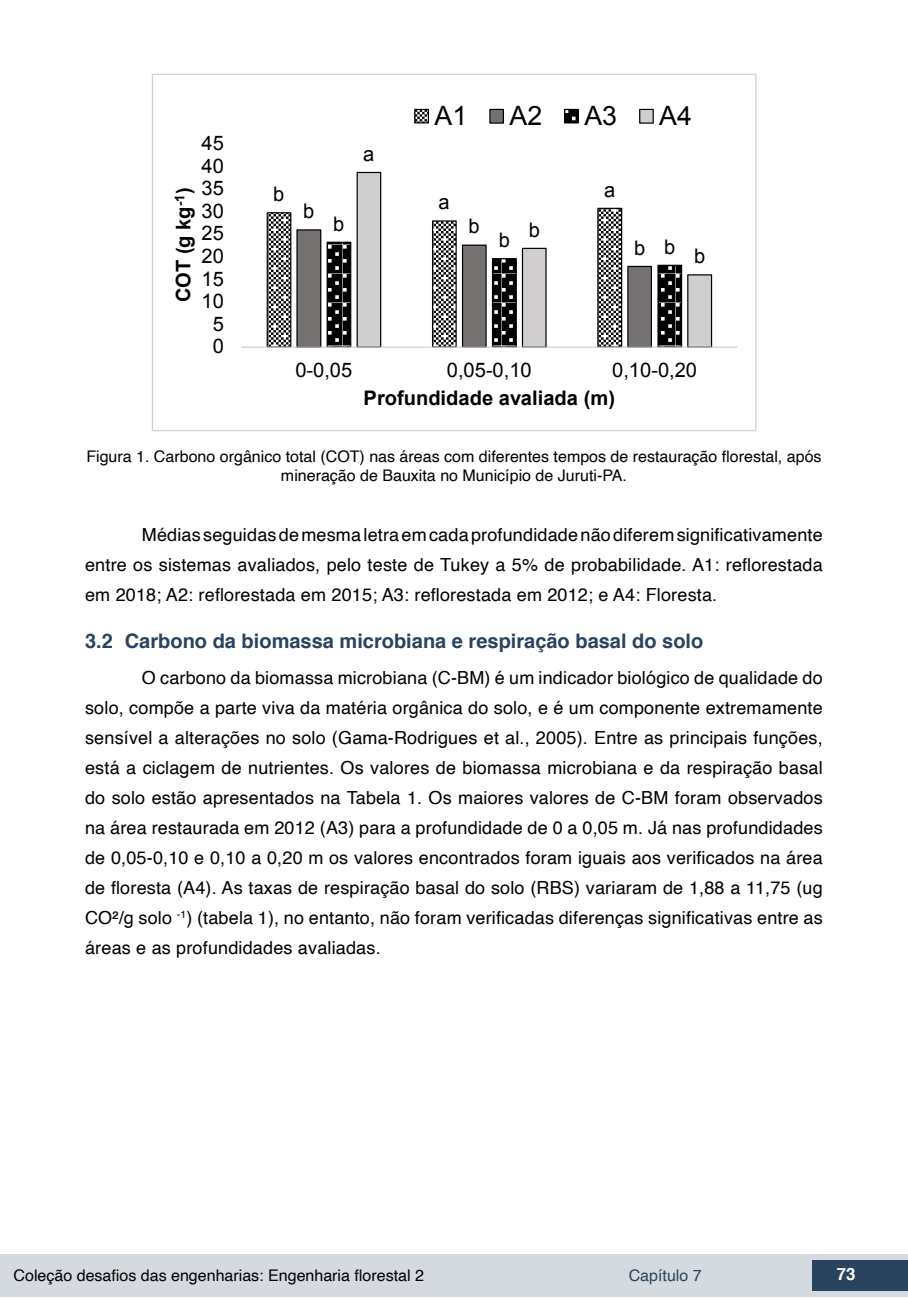
<style>
.page{position:relative;width:908px;height:1304px;background:#fff}
.page>*{position:absolute;margin:0;border:0;box-sizing:border-box;transform-origin:0 0}
.t1{font:26.8px "Arial";color:#000}
.t2{font:20px "Arial";letter-spacing:.005em;color:#000}
.t3{font:700 20px "Helvetica";color:#2a435e}
.t4{font:700 20px "Arial";color:#000}
.t5{font:18px/30px "Helvetica";letter-spacing:.01em;color:#000;text-align:justify}
.t6{font:700 16.8px "Helvetica";color:#fff}
.t7{font:16px/19.2px "Helvetica";color:#000;text-align:center}
.t8{font:16px "Helvetica";color:#2a435e}
</style>
<div class="page">
<div style="left:0;top:1254px;width:906px;height:43px;background:#d4dadf"></div>
<div style="left:812px;top:1261px;width:95px;height:30px;background:#2a435e"></div>
<svg style="left:266px;top:207px;width:356px;height:140px"></svg>
<div style="left:297px;top:230px;width:23px;height:117px;background:#767171"></div>
<div style="left:296px;top:229px;width:25px;height:119px;border:1px solid #000"></div>
<svg style="left:326px;top:241px;width:356px;height:106px"></svg>
<div style="left:357px;top:172px;width:23px;height:175px;background:#d0cece"></div>
<div style="left:356px;top:172px;width:25px;height:176px;border:1px solid #000"></div>
<div style="left:522px;top:248px;width:23px;height:99px;background:#d0cece"></div>
<div style="left:521px;top:248px;width:25px;height:100px;border:1px solid #000"></div>
<div style="left:687px;top:275px;width:24px;height:72px;background:#d0cece"></div>
<div style="left:687px;top:274px;width:24px;height:74px;border:1px solid #000"></div>
<hr style="left:241px;top:347px;width:496px;height:1px;background:#d0d0d0">
<svg style="left:416px;top:111px;width:11px;height:10px"></svg>
<div style="left:414px;top:109px;width:15px;height:14px;border:1px solid #000"></div>
<div style="left:489px;top:109px;width:14px;height:14px;background:#767171"></div>
<div style="left:489px;top:109px;width:14px;height:15px;border:1px solid #000"></div>
<svg style="left:566px;top:111px;width:10px;height:10px"></svg>
<div style="left:564px;top:109px;width:14px;height:14px;border:1px solid #000"></div>
<div style="left:639px;top:109px;width:14px;height:14px;background:#d0cece"></div>
<div style="left:638px;top:109px;width:15px;height:15px;border:1px solid #000"></div>
<p class="t2" style="left:201px;top:130px;width:24px">45</p>
<p class="t2" style="left:201px;top:153px;width:24px">40</p>
<p class="t2" style="left:201px;top:175px;width:24px">35</p>
<p class="t4" style="left:170px;top:302px;width:116px;rotate:-90deg">COT (g kg<sup>-1</sup>)</p>
<p class="t2" style="left:201px;top:198px;width:24px">30</p>
<p class="t2" style="left:201px;top:220px;width:24px">25</p>
<p class="t2" style="left:201px;top:243px;width:24px">20</p>
<p class="t2" style="left:201px;top:266px;width:24px">15</p>
<p class="t2" style="left:201px;top:288px;width:24px">10</p>
<p class="t2" style="left:213px;top:311px;width:13px">5</p>
<p class="t2" style="left:213px;top:333px;width:13px">0</p>
<p class="t2" style="left:273px;top:181px;width:13px">b</p>
<p class="t2" style="left:303px;top:198px;width:13px">b</p>
<p class="t2" style="left:363px;top:141px;width:13px">a</p>
<p class="t2" style="left:333px;top:210px;width:13px">b</p>
<h1 class="t1" style="left:434px;top:98px;width:34px">A1</h1>
<h1 class="t1" style="left:509px;top:98px;width:34px">A2</h1>
<h1 class="t1" style="left:584px;top:98px;width:34px">A3</h1>
<h1 class="t1" style="left:659px;top:98px;width:34px">A4</h1>
<p class="t2" style="left:438px;top:189px;width:13px">a</p>
<p class="t2" style="left:468px;top:213px;width:13px">b</p>
<p class="t2" style="left:603px;top:176px;width:13px">a</p>
<p class="t2" style="left:528px;top:216px;width:13px">b</p>
<p class="t2" style="left:498px;top:227px;width:13px">b</p>
<p class="t2" style="left:663px;top:233px;width:13px">b</p>
<p class="t2" style="left:633px;top:235px;width:13px">b</p>
<p class="t2" style="left:693px;top:243px;width:13px">b</p>
<p class="t2" style="left:295px;top:357px;width:58px">0-0,05</p>
<p class="t2" style="left:446px;top:357px;width:86px">0,05-0,10</p>
<p class="t2" style="left:612px;top:357px;width:86px">0,10-0,20</p>
<p class="t4" style="left:363px;top:385px;width:253px">Profundidade avaliada (m)</p>
<p class="t7" style="left:86px;top:447px;width:736px">Figura 1. Carbono orgânico total (COT) nas áreas com diferentes tempos de restauração florestal, após mineração de Bauxita no Município de Juruti-PA.</p>
<p class="t5" style="left:85px;top:520px;width:738px;text-indent:57px">Médias seguidas de mesma letra em cada profundidade não diferem significativamente entre os sistemas avaliados, pelo teste de Tukey a 5% de probabilidade. A1: reflorestada em 2018; A2: reflorestada em 2015; A3: reflorestada em 2012; e A4: Floresta.</p>
<p class="t3" style="left:85px;top:625px;width:619px">3.2 Carbono da biomassa microbiana e respiração basal do solo</p>
<p class="t5" style="left:85px;top:663px;width:738px;text-indent:57px">O carbono da biomassa microbiana (C-BM) é um indicador biológico de qualidade do solo, compõe a parte viva da matéria orgânica do solo, e é um componente extremamente sensível a alterações no solo (Gama-Rodrigues et al., 2005). Entre as principais funções, está a ciclagem de nutrientes. Os valores de biomassa microbiana e da respiração basal do solo estão apresentados na Tabela 1. Os maiores valores de C-BM foram observados na área restaurada em 2012 (A3) para a profundidade de 0 a 0,05 m. Já nas profundidades de 0,05-0,10 e 0,10 a 0,20 m os valores encontrados foram iguais aos verificados na área de floresta (A4). As taxas de respiração basal do solo (RBS) variaram de 1,88 a 11,75 (ug CO²/g solo <sup>-1</sup>) (tabela 1), no entanto, não foram verificadas diferenças significativas entre as áreas e as profundidades avaliadas.</p>
<p class="t7" style="left:14px;top:1266px;width:411px">Coleção desafios das engenharias: Engenharia florestal 2</p>
<p class="t8" style="left:628px;top:1263px;width:74px">Capítulo 7</p>
<p class="t6" style="left:836px;top:1261px;width:20px">73</p>
</div>
